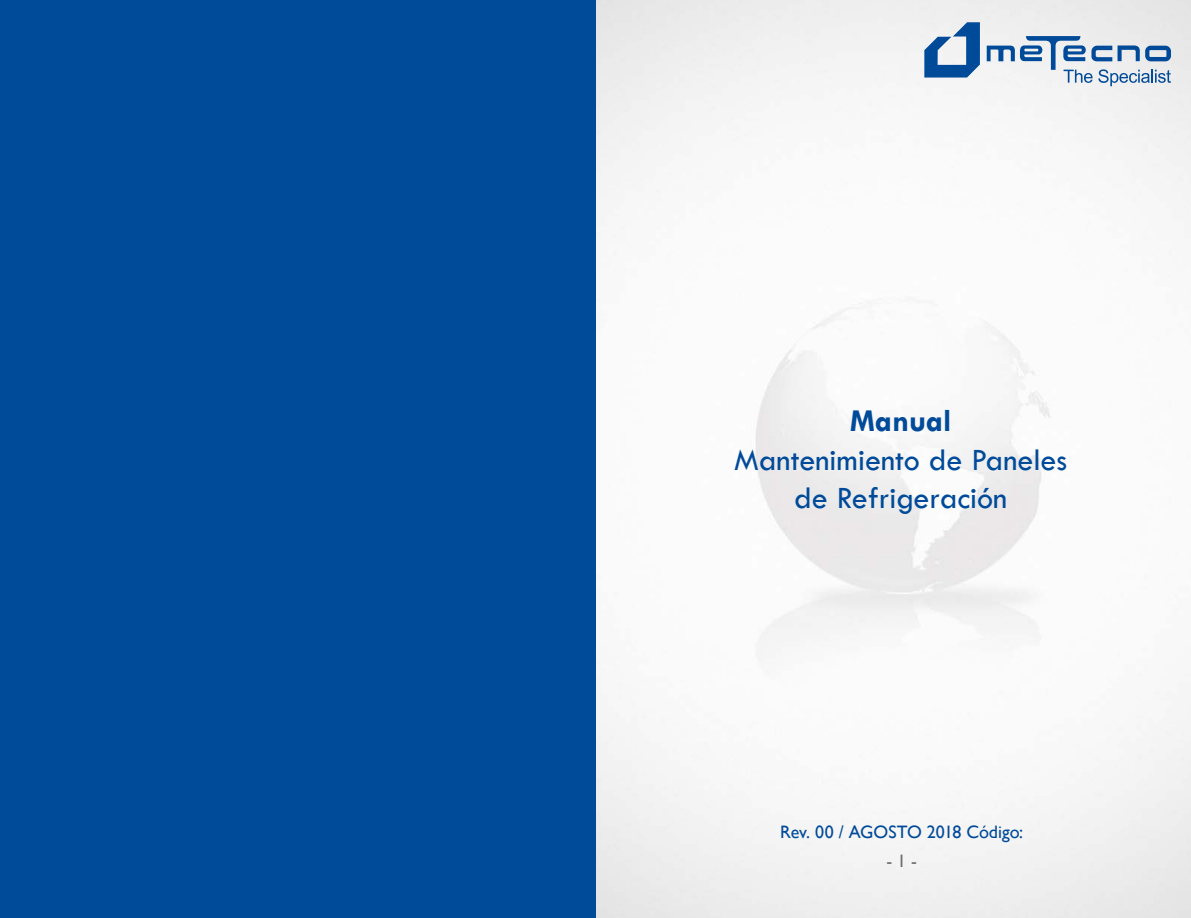
<style>
.page{position:relative;width:1191px;height:918px;background:#fff}
.page>*{position:absolute;margin:0;border:0;box-sizing:border-box;transform-origin:0 0}
.t1{font:32.1px/38.5px "Tw Cen";color:#004a9a;text-align:center}
.t2{font:700 32.1px "Tw Cen";color:#004a9a}
.t3{font:18px "Gill Sans";letter-spacing:-.005em;color:#004a9a}
.t4{font:18px "Gill Sans";color:#706f6f}
</style>
<div class="page">
<img style="left:595px;top:0;width:596px;height:918px">
<div style="left:595px;top:774px;width:596px;height:107px;background:#f4f4f4"></div>
<div style="left:574px;top:830px;width:617px;height:35px;background:#f1f1f1"></div>
<svg style="left:595px;top:825px;width:596px;height:28px"></svg>
<svg style="left:986px;top:46px;width:28px;height:15px"></svg>
<svg style="left:924px;top:22px;width:56px;height:56px"></svg>
<svg style="left:1020px;top:36px;width:151px;height:50px"></svg>
<div style="left:0;top:0;width:595px;height:918px;background:#004a9a"></div>
<p class="t2" style="left:849px;top:402px;width:103px">Manual</p>
<p class="t1" style="left:734px;top:440px;width:335px">Mantenimiento de Paneles de Refrigeración</p>
<p class="t3" style="left:780px;top:821px;width:244px">Rev. 00 / AGOSTO 2018 Código:</p>
<p class="t4" style="left:886px;top:850px;width:32px">- 1 -</p>
</div>
